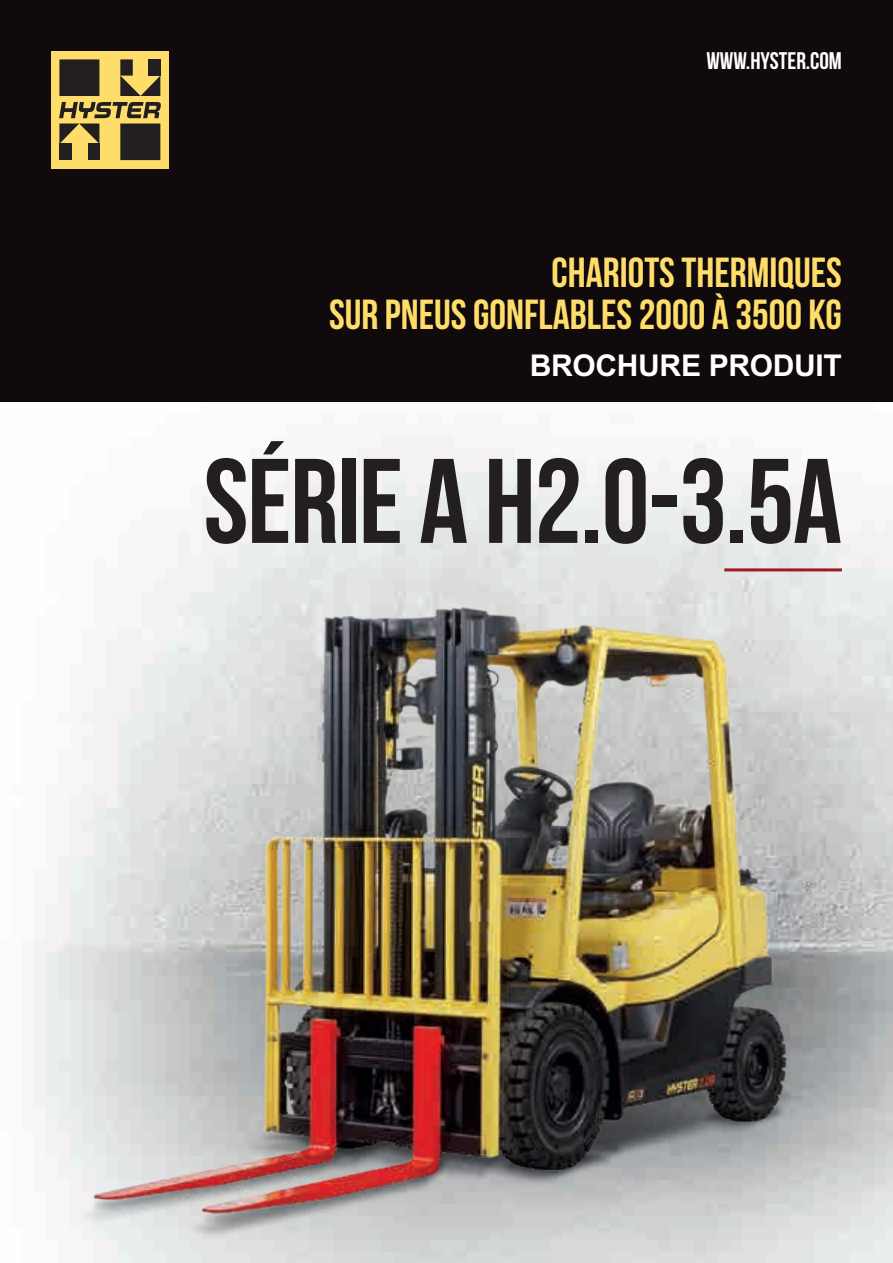
<style>
.page{position:relative;width:893px;height:1263px;background:#fff}
.page>*{position:absolute;margin:0;border:0;box-sizing:border-box;transform-origin:0 0}
.Cover_Header{font:700 120px "Bebas Neue";letter-spacing:-.01em;color:#231f20}
.Cover_Header-2{font:700 42px/42px "Bebas Neue";color:#ffdd6b;text-align:right}
.Cover_Subheader{font:700 30px "Arial MT Std";letter-spacing:-.01em;color:#fff}
.t1{font:700 24px "Bebas Neue";color:#fff}
</style>
<div class="page">
<img style="left:831px;top:526px;width:28px;height:737px">
<img style="left:20px;top:526px;width:811px;height:737px">
<div style="left:0;top:0;width:893px;height:402px;background:#110a0c"></div>
<div style="left:51px;top:51px;width:118px;height:118px;background:#ffdd6b"></div>
<div style="left:120px;top:124px;width:40px;height:36px;background:#231f20"></div>
<div style="left:88px;top:144px;width:11px;height:16px;background:#231f20"></div>
<svg style="left:59px;top:124px;width:40px;height:20px"></svg>
<div style="left:59px;top:144px;width:12px;height:16px;background:#231f20"></div>
<svg style="left:120px;top:59px;width:40px;height:37px"></svg>
<svg style="left:59px;top:102px;width:102px;height:16px"></svg>
<div style="left:59px;top:59px;width:40px;height:37px;background:#231f20"></div>
<hr style="left:724px;top:568px;width:118px;height:3px;background:#9e1c1f">
<p class="t1" style="left:706px;top:48px;width:137px">WWW.HYSTER.COM</p>
<p class="Cover_Header-2" style="left:329px;top:251px;width:514px">CHARIOTS THERMIQUES<br>SUR PNEUS GONFLABLES 2000 À 3500 KG</p>
<p class="Cover_Subheader" style="left:530px;top:348px;width:314px">BROCHURE PRODUIT</p>
<p class="Cover_Header" style="left:204px;top:436px;width:640px">SÉRIE A H2.0-3.5A</p>
</div>
